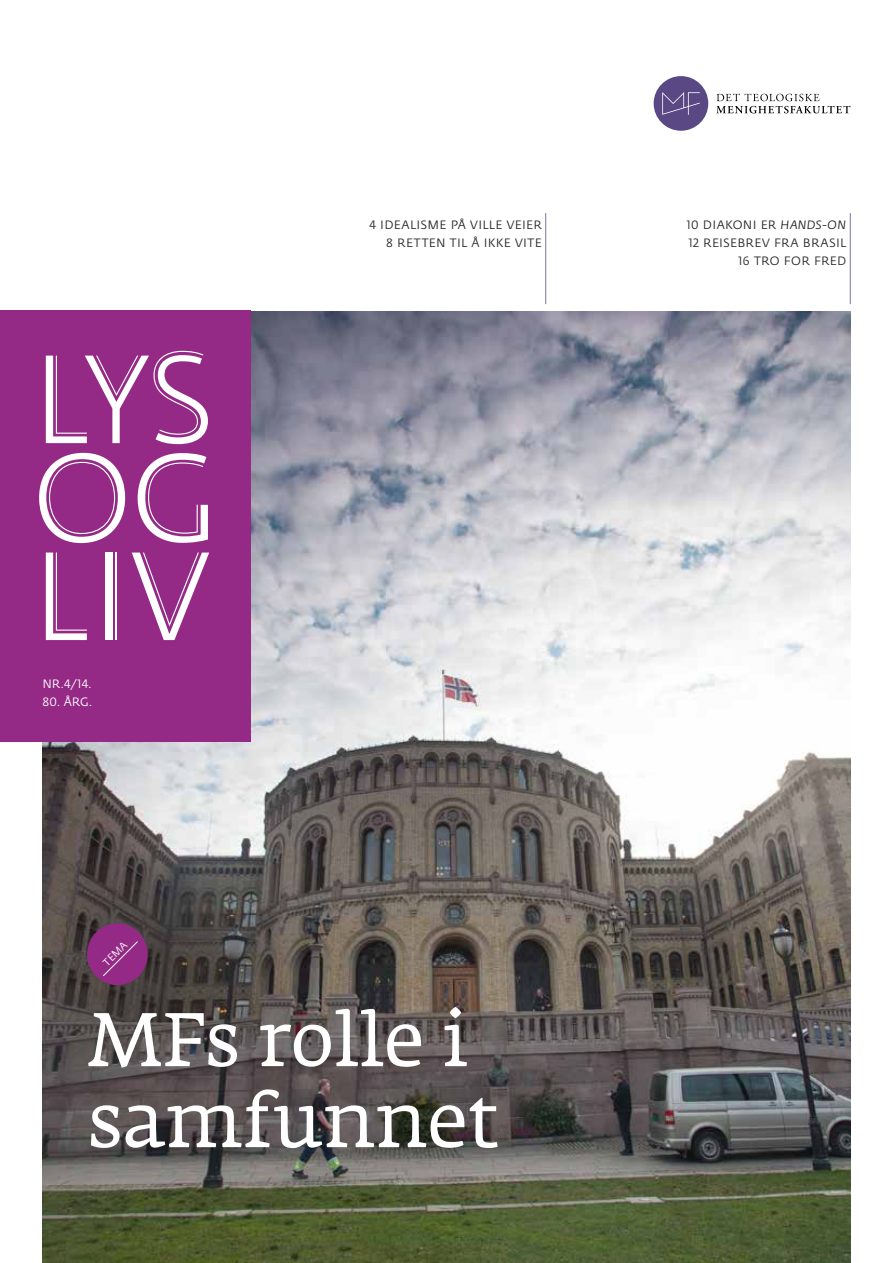
<style>
.page{position:relative;width:893px;height:1263px;background:#fff}
.page>*{position:absolute;margin:0;border:0;box-sizing:border-box;transform-origin:0 0}
.t1{font:75px/81px "Fedra Serif A";letter-spacing:-.01em;color:#fff}
.t2{font:12px/18px "Fedra Sans";letter-spacing:.03em;color:#282827;text-align:right}
.t3{font:12px "Fedra Sans";color:#fff}
.t4{font:10.5px "Fedra Sans Book SC";color:#fff}
.s1{font-style:italic}
</style>
<div class="page">
<img style="left:43px;top:312px;width:807px;height:951px">
<div style="left:654px;top:76px;width:54px;height:55px;background:#594883;border-radius:50%"></div>
<svg style="left:716px;top:94px;width:134px;height:19px"></svg>
<svg style="left:662px;top:92px;width:38px;height:23px"></svg>
<hr style="left:545px;top:213px;width:1px;height:91px;background:#7d74a2">
<hr style="left:850px;top:213px;width:1px;height:91px;background:#7d74a2">
<div style="left:0;top:311px;width:250px;height:431px;background:#942a86"></div>
<svg style="left:39px;top:453px;width:86px;height:90px"></svg>
<svg style="left:46px;top:552px;width:41px;height:88px"></svg>
<hr style="left:115px;top:552px;width:1px;height:88px;background:#fff">
<div style="left:105px;top:552px;width:7px;height:88px;background:#fff"></div>
<svg style="left:132px;top:552px;width:77px;height:88px"></svg>
<svg style="left:46px;top:351px;width:162px;height:93px"></svg>
<svg style="left:138px;top:453px;width:70px;height:90px"></svg>
<div style="left:87px;top:923px;width:61px;height:62px;background:#942a86;border-radius:50%"></div>
<svg style="left:103px;top:941px;width:36px;height:36px"></svg>
<p class="t3" style="left:43px;top:677px;width:51px">NR.4/14.</p>
<p class="t3" style="left:43px;top:695px;width:51px">80. ÅRG.</p>
<p class="t4" style="left:101px;top:960px;width:31px;rotate:-45deg">TEMA</p>
<p class="t2" style="left:369px;top:216px;width:174px">4 IDEALISME PÅ VILLE VEIER<br>8 RETTEN TIL Å IKKE VITE</p>
<p class="t2" style="left:687px;top:216px;width:161px">10 DIAKONI ER <span class="s1">HANDS-ON<br></span>12 REISEBREV FRA BRASIL<br>16 TRO FOR FRED</p>
<h1 class="t1" style="left:87px;top:1000px;width:413px">MFs rolle i samfunnet</h1>
</div>
